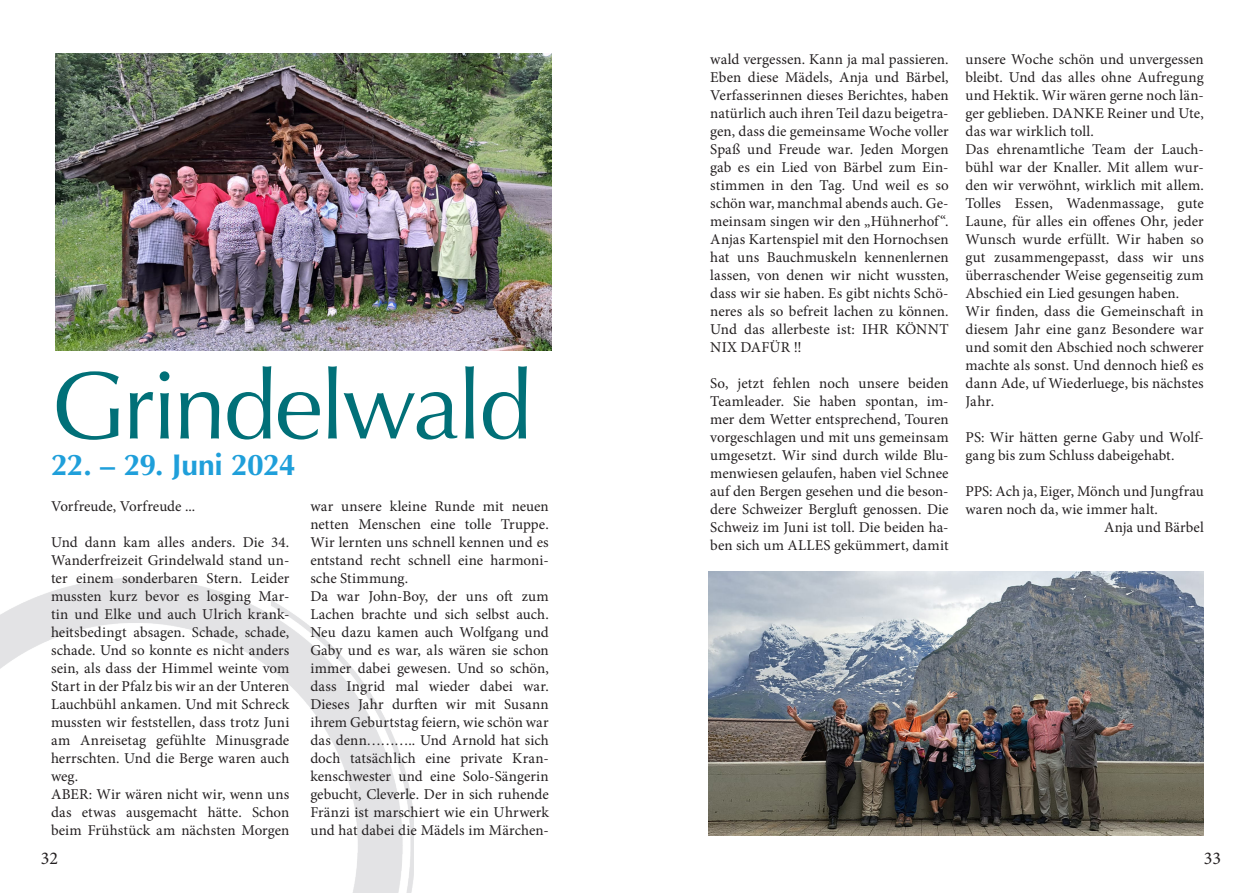
<style>
.page{position:relative;width:1259px;height:893px;background:#fff}
.page>*{position:absolute;margin:0;border:0;box-sizing:border-box;transform-origin:0 0}
.t1{font:96px "Optima";letter-spacing:-.04em;color:#017078}
.t2{font:700 30px "Optima";letter-spacing:-.02em;color:#1f9fda}
.t3{font:18px "Minion Pro";color:#231f20}
.t4{font:15px/18px "Minion Pro";letter-spacing:.005em;color:#231f20;text-align:justify}
</style>
<div class="page">
<svg style="left:0;top:578px;width:414px;height:315px"></svg>
<img style="left:55px;top:53px;width:496px;height:298px">
<img style="left:708px;top:572px;width:495px;height:264px">
<p class="t1" style="left:51px;top:350px;width:483px">Grindelwald</p>
<p class="t2" style="left:51px;top:447px;width:246px">22. – 29. Juni 2024</p>
<p class="t4" style="left:51px;top:497px;width:146px">Vorfreude, Vorfreude ...</p>
<p class="t4" style="left:51px;top:533px;width:240px">Und dann kam alles anders. Die 34.<br>Wanderfreizeit Grindelwald stand un&shy;ter einem sonderbaren Stern. Leider mussten kurz bevor es losging Mar&shy;tin und Elke und auch Ulrich krank&shy;heitsbedingt absagen. Schade, schade, schade. Und so konnte es nicht anders sein, als dass der Himmel weinte vom Start in der Pfalz bis wir an der Unteren Lauchbühl ankamen. Und mit Schreck mussten wir feststellen, dass trotz Juni am Anreisetag gefühlte Minusgrade herrschten. Und die Berge waren auch weg.</p>
<p class="t4" style="left:51px;top:785px;width:240px">ABER: Wir wären nicht wir, wenn uns das etwas ausgemacht hätte. Schon beim Frühstück am nächsten Morgen</p>
<p class="t4" style="left:310px;top:497px;width:240px">war unsere kleine Runde mit neuen netten Menschen eine tolle Truppe.<br>Wir lernten uns schnell kennen und es entstand recht schnell eine harmoni&shy;sche Stimmung.</p>
<p class="t4" style="left:310px;top:587px;width:240px">Da war John-Boy, der uns oft zum Lachen brachte und sich selbst auch.<br>Neu dazu kamen auch Wolfgang und Gaby und es war, als wären sie schon immer dabei gewesen. Und so schön, dass Ingrid mal wieder dabei war.<br>Dieses Jahr durften wir mit Susann ihrem Geburtstag feiern, wie schön war das denn……….. Und Arnold hat sich doch tatsächlich eine private Kran&shy;kenschwester und eine Solo-Sängerin gebucht, Cleverle. Der in sich ruhende Fränzi ist marschiert wie ein Uhrwerk und hat dabei die Mädels im Märchen-</p>
<p class="t4" style="left:710px;top:50px;width:240px">wald vergessen. Kann ja mal passieren.<br>Eben diese Mädels, Anja und Bärbel, Verfasserinnen dieses Berichtes, haben natürlich auch ihren Teil dazu beigetra&shy;gen, dass die gemeinsame Woche voller Spaß und Freude war. Jeden Morgen gab es ein Lied von Bärbel zum Ein&shy;stimmen in den Tag. Und weil es so schön war, manchmal abends auch. Ge&shy;meinsam singen wir den „Hühnerhof“.<br>Anjas Kartenspiel mit den Hornochsen hat uns Bauchmuskeln kennenlernen lassen, von denen wir nicht wussten, dass wir sie haben. Es gibt nichts Schö&shy;neres als so befreit lachen zu können.<br>Und das allerbeste ist: IHR KÖNNT NIX DAFÜR !!</p>
<p class="t4" style="left:710px;top:374px;width:240px">So, jetzt fehlen noch unsere beiden Teamleader. Sie haben spontan, im&shy;mer dem Wetter entsprechend, Touren vorgeschlagen und mit uns gemeinsam umgesetzt. Wir sind durch wilde Blu&shy;menwiesen gelaufen, haben viel Schnee auf den Bergen gesehen und die beson&shy;dere Schweizer Bergluft genossen. Die Schweiz im Juni ist toll. Die beiden ha&shy;ben sich um ALLES gekümmert, damit</p>
<p class="t4" style="left:965px;top:50px;width:240px">unsere Woche schön und unvergessen bleibt. Und das alles ohne Aufregung und Hektik. Wir wären gerne noch län&shy;ger geblieben. DANKE Reiner und Ute, das war wirklich toll.</p>
<p class="t4" style="left:965px;top:140px;width:240px">Das ehrenamtliche Team der Lauch&shy;bühl war der Knaller. Mit allem wur&shy;den wir verwöhnt, wirklich mit allem.<br>Tolles Essen, Wadenmassage, gute Laune, für alles ein offenes Ohr, jeder Wunsch wurde erfüllt. Wir haben so gut zusammengepasst, dass wir uns überraschender Weise gegenseitig zum Abschied ein Lied gesungen haben.</p>
<p class="t4" style="left:965px;top:302px;width:240px">Wir finden, dass die Gemeinschaft in diesem Jahr eine ganz Besondere war und somit den Abschied noch schwerer machte als sonst. Und dennoch hieß es dann Ade, uf Wiederluege, bis nächstes Jahr.</p>
<p class="t4" style="left:965px;top:428px;width:240px">PS: Wir hätten gerne Gaby und Wolf&shy;gang bis zum Schluss dabeigehabt.</p>
<p class="t4" style="left:965px;top:482px;width:240px">PPS: Ach ja, Eiger, Mönch und Jungfrau waren noch da, wie immer halt.</p>
<p class="t4" style="left:1104px;top:518px;width:101px">Anja und Bärbel</p>
<p class="t3" style="left:41px;top:846px;width:19px">32</p>
<p class="t3" style="left:1203px;top:846px;width:19px">33</p>
</div>
